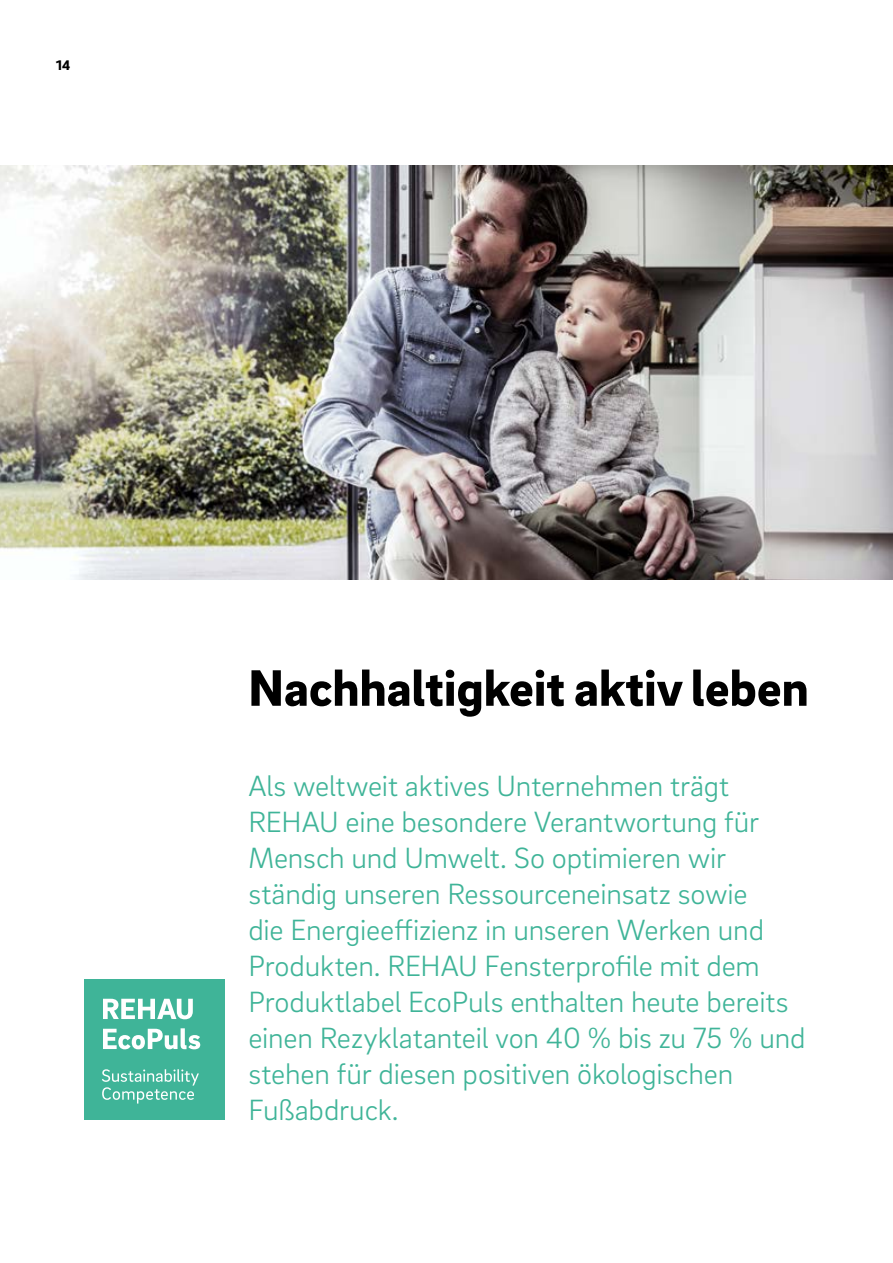
<style>
.page{position:relative;width:893px;height:1263px;background:#fff}
.page>*{position:absolute;margin:0;border:0;box-sizing:border-box;transform-origin:0 0}
.t1{font:900 52.5px "Brix Sans";color:#000}
.t2{font:300 30px/36px "Brix Sans";letter-spacing:-.005em;color:#3fb498}
.t3{font:900 14.25px "Brix Sans";color:#000}
</style>
<div class="page">
<img style="left:0;top:166px;width:893px;height:414px">
<div style="left:84px;top:979px;width:141px;height:141px;background:#3fb498"></div>
<svg style="left:102px;top:1069px;width:97px;height:34px"></svg>
<svg style="left:103px;top:999px;width:90px;height:20px"></svg>
<svg style="left:103px;top:1028px;width:97px;height:21px"></svg>
<p class="t3" style="left:56px;top:56px;width:16px">14</p>
<h1 class="t1" style="left:248px;top:653px;width:562px">Nachhaltigkeit aktiv leben</h1>
<p class="t2" style="left:248px;top:766px;width:559px">Als weltweit aktives Unternehmen trägt REHAU eine besondere Verantwortung für Mensch und Umwelt. So optimieren wir ständig unseren Ressourceneinsatz sowie<br>die Energieeffizienz in unseren Werken und Produkten. REHAU Fensterprofile mit dem Produktlabel EcoPuls enthalten heute bereits einen Rezyklatanteil von 40 % bis zu 75 % und stehen für diesen positiven ökologischen Fußabdruck.</p>
</div>
